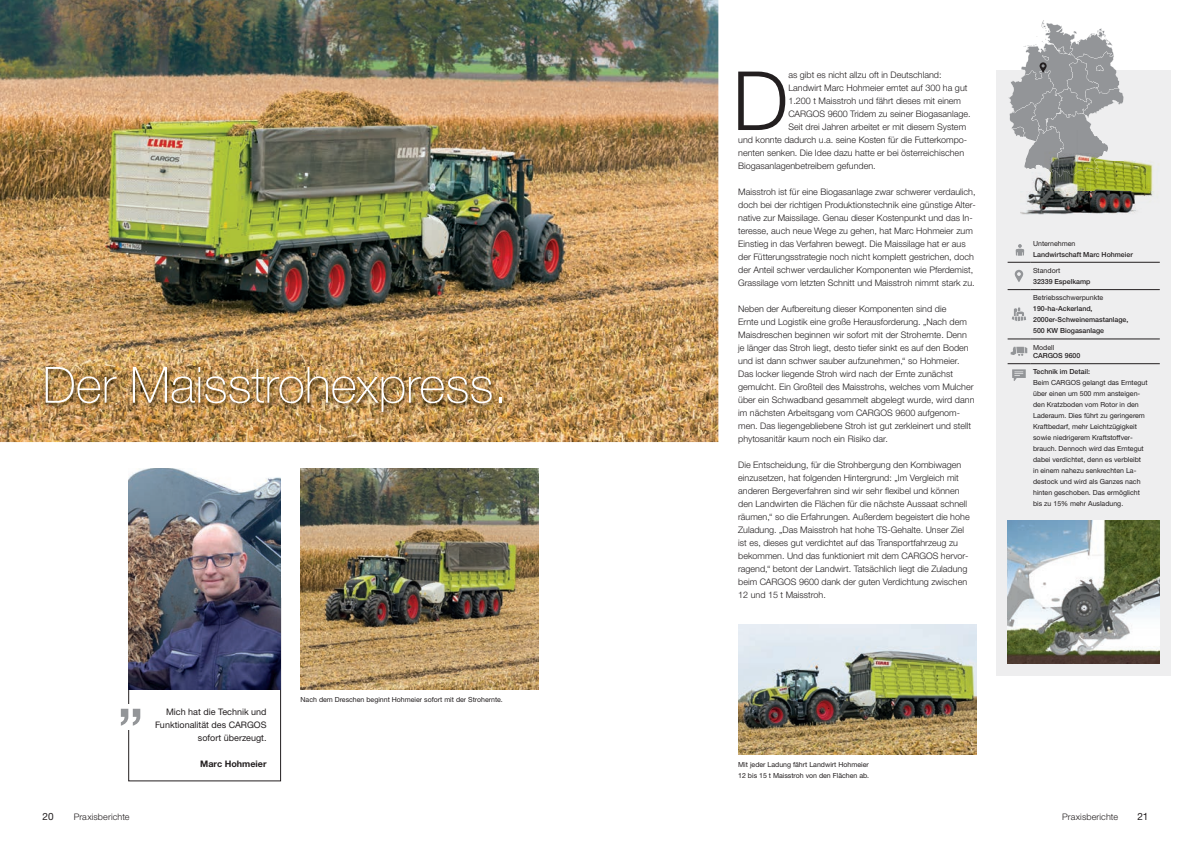
<style>
.page{position:relative;width:1191px;height:842px;background:#fff}
.page>*{position:absolute;margin:0;border:0;box-sizing:border-box;transform-origin:0 0}
.t1{font:300 81.8px "CLAAS Helvetica Neue";color:#231f20}
.t2{font:100 50px "CLAAS Helvetica Neue";color:#fff}
.t3{font:10px "CLAAS Helvetica Neue";color:#231f20}
.t4{font:300 9px/13px "CLAAS Helvetica Neue";color:#231f20}
.t5{font:9px/13px "CLAAS Helvetica Neue";color:#231f20;text-align:right}
.t6{font:700 9px "CLAAS Helvetica Neue";color:#231f20}
.t7{font:7px/11px "CLAAS Helvetica Neue";color:#231f20}
.t8{font:500 7px/11px "CLAAS Helvetica Neue";color:#231f20}
</style>
<div class="page">
<img style="left:0;top:0;width:718px;height:442px">
<img style="left:44px;top:366px;width:462px;height:51px">
<div style="left:996px;top:71px;width:175px;height:605px;background:#eeeeef"></div>
<svg style="left:1007px;top:262px;width:23px;height:1px"></svg>
<hr style="left:1030px;top:262px;width:129px;height:1px;background:#231f20">
<svg style="left:1007px;top:289px;width:23px;height:1px"></svg>
<hr style="left:1030px;top:289px;width:129px;height:1px;background:#231f20">
<hr style="left:1030px;top:363px;width:129px;height:1px;background:#231f20">
<svg style="left:1007px;top:339px;width:23px;height:1px"></svg>
<hr style="left:1030px;top:339px;width:129px;height:1px;background:#231f20">
<svg style="left:1015px;top:244px;width:9px;height:12px"></svg>
<svg style="left:1014px;top:270px;width:9px;height:12px"></svg>
<svg style="left:1011px;top:307px;width:15px;height:14px"></svg>
<svg style="left:1010px;top:347px;width:17px;height:9px"></svg>
<svg style="left:1007px;top:363px;width:23px;height:18px"></svg>
<img style="left:300px;top:468px;width:239px;height:221px">
<img style="left:1007px;top:520px;width:152px;height:143px">
<img style="left:738px;top:624px;width:238px;height:130px">
<div style="left:129px;top:598px;width:152px;height:183px;border:1px solid #231f20"></div>
<img style="left:129px;top:468px;width:152px;height:221px">
<div style="left:116px;top:704px;width:28px;height:25px;background:#fff"></div>
<svg style="left:121px;top:709px;width:19px;height:17px"></svg>
<img style="left:1090px;top:160px;width:64px;height:54px">
<img style="left:1020px;top:176px;width:35px;height:39px">
<img style="left:1055px;top:176px;width:35px;height:39px">
<svg style="left:1008px;top:20px;width:115px;height:156px"></svg>
<img style="left:1064px;top:130px;width:27px;height:23px">
<img style="left:1051px;top:153px;width:26px;height:23px">
<img style="left:1077px;top:153px;width:26px;height:20px">
<img style="left:1046px;top:130px;width:18px;height:23px">
<img style="left:1091px;top:130px;width:17px;height:23px">
<img style="left:1022px;top:130px;width:17px;height:12px">
<h2 class="t2" style="left:43px;top:352px;width:466px">Der Maisstrohexpress.</h2>
<p class="t5" style="left:155px;top:705px;width:113px">Mich hat die Technik und<br>Funktionalität des CARGOS sofort überzeugt.</p>
<p class="t6" style="left:200px;top:758px;width:68px">Marc Hohmeier</p>
<p class="t7" style="left:300px;top:694px;width:204px">Nach dem Dreschen beginnt Hohmeier sofort mit der Strohernte.</p>
<h1 class="t1" style="left:732px;top:48px;width:58px">D</h1>
<p class="t4" style="left:788px;top:68px;width:155px">as gibt es nicht allzu oft in Deutschland:</p>
<p class="t4" style="left:788px;top:81px;width:181px">Landwirt Marc Hohmeier erntet auf 300 ha gut</p>
<p class="t4" style="left:788px;top:94px;width:174px">1.200 t Maisstroh und fährt dieses mit einem</p>
<p class="t4" style="left:788px;top:107px;width:184px">CARGOS 9600 Tridem zu seiner Biogasanlage.</p>
<p class="t4" style="left:788px;top:120px;width:179px">Seit drei Jahren arbeitet er mit diesem System</p>
<p class="t4" style="left:738px;top:133px;width:230px">und konnte dadurch u.a. seine Kosten für die Futterkompo-</p>
<p class="t4" style="left:738px;top:146px;width:227px">nenten senken. Die Idee dazu hatte er bei österreichischen</p>
<p class="t4" style="left:738px;top:159px;width:139px">Biogasanlagenbetreibern gefunden.</p>
<p class="t4" style="left:738px;top:185px;width:239px">Maisstroh ist für eine Biogasanlage zwar schwerer verdaulich, doch bei der richtigen Produktionstechnik eine günstige Alter&shy;native zur Maissilage. Genau dieser Kostenpunkt und das In&shy;teresse, auch neue Wege zu gehen, hat Marc Hohmeier zum Einstieg in das Verfahren bewegt. Die Maissilage hat er aus der Fütterungsstrategie noch nicht komplett gestrichen, doch der Anteil schwer verdaulicher Komponenten wie Pferdemist, Grassilage vom letzten Schnitt und Maisstroh nimmt stark zu.</p>
<p class="t4" style="left:738px;top:302px;width:238px">Neben der Aufbereitung dieser Komponenten sind die<br>Ernte und Logistik eine große Herausforderung. „Nach dem Maisdreschen beginnen wir sofort mit der Strohernte. Denn je länger das Stroh liegt, desto tiefer sinkt es auf den Boden und ist dann schwer sauber aufzunehmen,“ so Hohmeier.<br>Das locker liegende Stroh wird nach der Ernte zunächst gemulcht. Ein Großteil des Maisstrohs, welches vom Mulcher über ein Schwadband gesammelt abgelegt wurde, wird dann im nächsten Arbeitsgang vom CARGOS 9600 aufgenom&shy;men. Das liegengebliebene Stroh ist gut zerkleinert und stellt phytosanitär kaum noch ein Risiko dar.</p>
<p class="t4" style="left:738px;top:458px;width:233px">Die Entscheidung, für die Strohbergung den Kombiwagen einzusetzen, hat folgenden Hintergrund: „Im Vergleich mit anderen Bergeverfahren sind wir sehr flexibel und können den Landwirten die Flächen für die nächste Aussaat schnell räumen,“ so die Erfahrungen. Außerdem begeistert die hohe Zuladung. „Das Maisstroh hat hohe TS-Gehalte. Unser Ziel ist es, dieses gut verdichtet auf das Transportfahrzeug zu bekommen. Und das funktioniert mit dem CARGOS hervor&shy;ragend,“ betont der Landwirt. Tatsächlich liegt die Zuladung beim CARGOS 9600 dank der guten Verdichtung zwischen 12 und 15 t Maisstroh.</p>
<p class="t7" style="left:1033px;top:238px;width:44px">Unternehmen</p>
<p class="t8" style="left:1033px;top:249px;width:101px">Landwirtschaft Marc Hohmeier</p>
<p class="t7" style="left:1033px;top:265px;width:29px">Standort</p>
<p class="t8" style="left:1033px;top:276px;width:59px">32339 Espelkamp</p>
<p class="t7" style="left:1033px;top:292px;width:72px">Betriebsschwerpunkte</p>
<p class="t8" style="left:1033px;top:303px;width:97px">190-ha-Ackerland,<br>2000er-Schweinemastanlage,<br>500 KW Biogasanlage</p>
<p class="t7" style="left:1033px;top:342px;width:23px">Modell</p>
<p class="t8" style="left:1033px;top:350px;width:49px">CARGOS 9600</p>
<p class="t8" style="left:1033px;top:366px;width:58px">Technik im Detail:</p>
<p class="t7" style="left:1033px;top:377px;width:116px">Beim CARGOS gelangt das Erntegut über einen um 500 mm ansteigen&shy;den Kratzboden vom Rotor in den Laderaum. Dies führt zu geringerem Kraftbedarf, mehr Leichtzügigkeit sowie niedrigerem Kraftstoffver&shy;brauch. Dennoch wird das Erntegut dabei verdichtet, denn es verbleibt in einem nahezu senkrechten La&shy;destock und wird als Ganzes nach hinten geschoben. Das ermöglicht bis zu 15% mehr Ausladung.</p>
<p class="t7" style="left:738px;top:759px;width:132px">Mit jeder Ladung fährt Landwirt Hohmeier<br>12 bis 15 t Maisstroh von den Flächen ab.</p>
<p class="t3" style="left:43px;top:810px;width:13px">20</p>
<p class="t4" style="left:74px;top:810px;width:57px">Praxisberichte</p>
<p class="t4" style="left:1062px;top:810px;width:57px">Praxisberichte</p>
<p class="t3" style="left:1137px;top:810px;width:12px">21</p>
</div>
